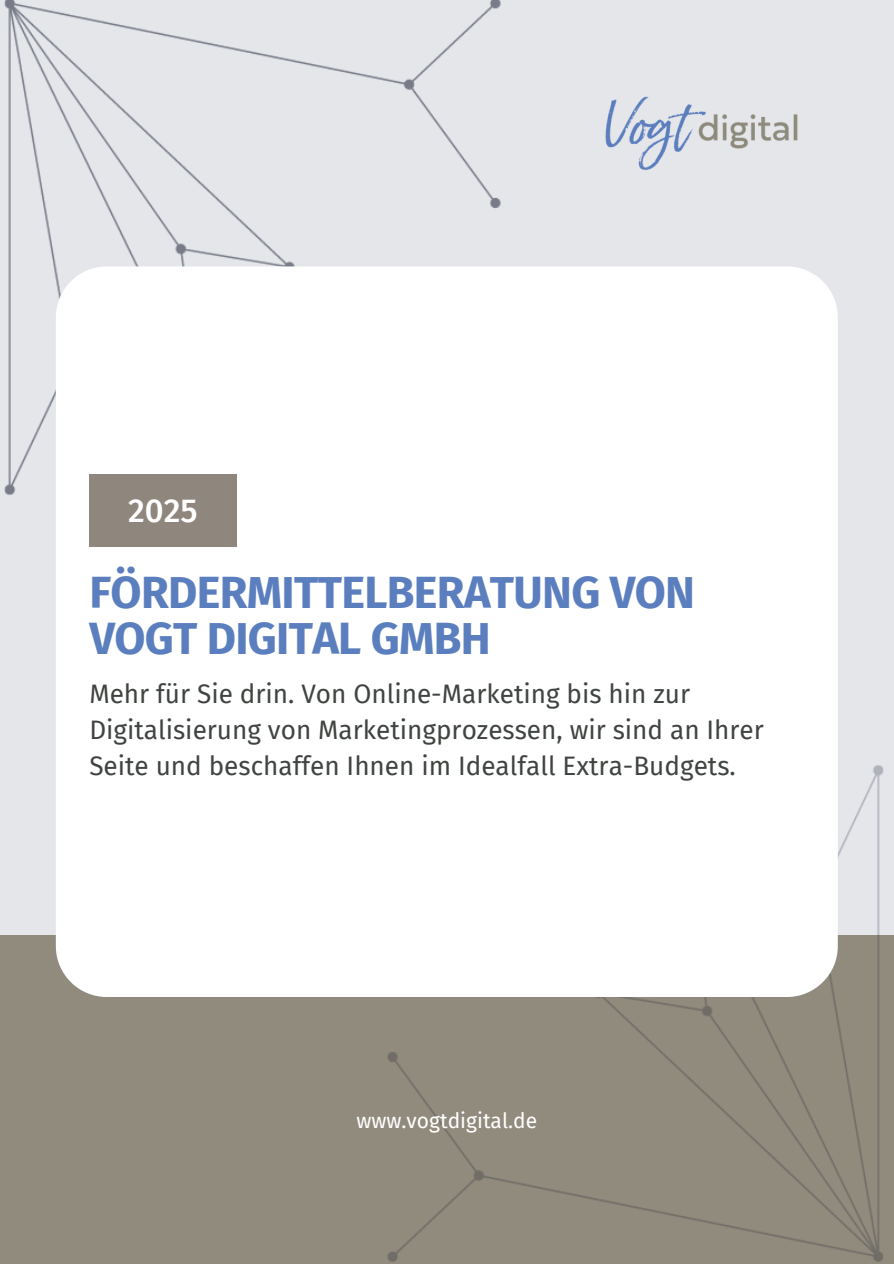
<style>
.page{position:relative;width:894px;height:1264px;background:#fff}
.page>*{position:absolute;margin:0;border:0;box-sizing:border-box;transform-origin:0 0}
.t1{font:700 45px/46.2px "Fira Sans";letter-spacing:-.015em;color:#5b7ebe}
.t2{font:500 33px "Fira Sans";color:#fff}
.t3{font:26.1px/36px "Fira Sans";color:#3f4440}
.t4{font:21px "Fira Sans";color:#fff}
</style>
<div class="page">
<img style="left:0;top:799px;width:893px;height:464px">
<div style="left:0;top:0;width:893px;height:799px;background:#e4e6ea"></div>
<div style="left:56px;top:266px;width:781px;height:731px;background:#fff;border-radius:51px"></div>
<div style="left:89px;top:474px;width:147px;height:73px;background:#8f867e"></div>
<img style="left:580px;top:71px;width:242px;height:124px">
<p class="t2" style="left:128px;top:491px;width:71px">2025</p>
<p class="t1" style="left:89px;top:569px;width:607px">FÖRDERMITTELBERATUNG VON<br>VOGT DIGITAL GMBH</p>
<h2 class="t3" style="left:89px;top:676px;width:676px">Mehr für Sie drin. Von Online-Marketing bis hin zur<br>Digitalisierung von Marketingprozessen, wir sind an Ihrer<br>Seite und beschaffen Ihnen im Idealfall Extra-Budgets.</h2>
<h1 class="t4" style="left:356px;top:1108px;width:182px">www.vogtdigital.de</h1>
</div>
